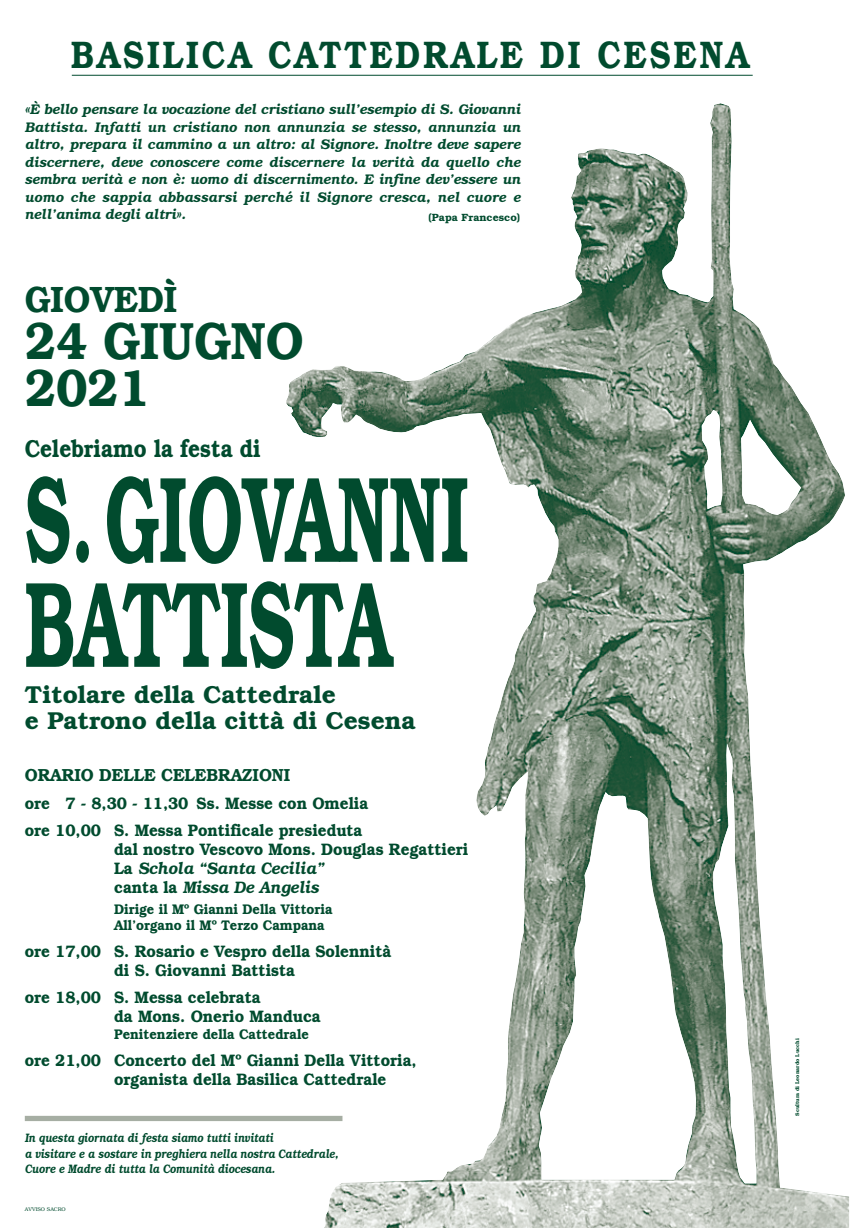
<style>
.page{position:relative;width:850px;height:1228px;background:#fff}
.page>*{position:absolute;margin:0;border:0;box-sizing:border-box;transform-origin:0 0}
.t1{font:600 122.5px/105px "Bookman";color:#014b2e;scale:.57 1}
.t2{font:600 52.5px/47.2px "Bookman";color:#014b2e;scale:.9 1}
.t3{font:600 38.5px "Bookman";letter-spacing:.1em;color:#014b2e;scale:.82 1}
.t4{font:600 36.75px "Bookman";color:#014b2e;scale:.9 1}
.t5{font:600 24.5px/26.2px "Bookman";color:#014b2e}
.t6{font:600 24.5px "Bookman";color:#014b2e;scale:.85 1}
.t7{font:600 17.5px "Bookman";color:#014b2e;scale:.92 1}
.t8{font:600 16.62px/19.2px "Bookman";color:#014b2e;scale:.92 1}
.t9{font:italic 600 14px/17.5px "Bookman";letter-spacing:.02em;color:#014b2e;text-align:justify;scale:.95 1}
.t10{font:600 14px/15.8px "Bookman";color:#014b2e;scale:.92 1}
.t11{font:italic 600 12.25px/15.8px "Bookman";color:#014b2e;scale:.82 1}
.t12{font:600 10.5px "Bookman";color:#014b2e}
.t13{font:600 5.25px "Bookman";color:#014b2e}
.t14{font:300 5.25px "Bookman";color:#014b2e}
.s1{color:#fff}
.s2{font-style:italic}
</style>
<div class="page">
<img style="left:288px;top:148px;width:561px;height:1080px">
<hr style="left:72px;top:75px;width:680px;height:1px;background:#014b2e">
<div style="left:795px;top:1033px;width:10px;height:83px;background:#fff"></div>
<div style="left:25px;top:1116px;width:317px;height:5px;background:#a6aea3"></div>
<h3 class="t3" style="left:71px;top:32px;width:827px">BASILICA CATTEDRALE DI CESENA</h3>
<p class="t9" style="left:25px;top:101px;width:523px">«È bello pensare la vocazione del cristiano sull’esempio di S. Giovanni Battista. Infatti un cristiano non annunzia se stesso, annunzia un altro, prepara il cammino a un altro: al Signore. Inoltre deve sapere discernere, deve conoscere come discernere la verità da quello che sembra verità e non è: uomo di discernimento. E infine dev’essere un uomo che sappia abbassarsi perché il Signore cresca, nel cuore e nell’anima degli altri».</p>
<p class="t12" style="left:428px;top:211px;width:93px">(Papa Francesco)</p>
<h3 class="t4" style="left:25px;top:277px;width:171px">GIOVEDÌ</h3>
<h2 class="t2" style="left:25px;top:317px;width:311px">24 GIUGNO<br>2021</h2>
<h3 class="t6" style="left:25px;top:435px;width:279px">Celebriamo la festa di</h3>
<h1 class="t1" style="left:25px;top:467px;width:780px">S.GIOVANNI<br>BATTISTA</h1>
<h3 class="t5" style="left:25px;top:681px;width:392px">Titolare della Cattedrale<br>e Patrono della città di Cesena</h3>
<p class="t7" style="left:25px;top:764px;width:290px">ORARIO DELLE CELEBRAZIONI</p>
<p class="t8" style="left:25px;top:790px;width:375px;line-height:26.8px">ore <span class="s1">1</span>7 - 8,30 - 11,30 Ss. Messe con Omelia ore 10,00 S. Messa Pontificale presieduta</p>
<p class="t8" style="left:114px;top:839px;width:386px">dal nostro Vescovo Mons. Douglas Regattieri<br>La <span class="s2">Schola “Santa Cecilia”<br></span>canta la <span class="s2">Missa De Angelis</span></p>
<p class="t10" style="left:114px;top:901px;width:239px">Dirige il Mº Gianni Della Vittoria<br>All’organo il Mº Terzo Campana</p>
<p class="t8" style="left:25px;top:941px;width:400px;text-align:center">ore 17,00 S. Rosario e Vespro della Solennità di S. Giovanni Battista</p>
<p class="t8" style="left:114px;top:987px;width:226px;text-indent:-89px">ore 18,00 S. Messa celebrata<br>da Mons. Onerio Manduca</p>
<p class="t10" style="left:114px;top:1026px;width:213px">Penitenziere della Cattedrale</p>
<p class="t8" style="left:114px;top:1050px;width:330px;text-indent:-89px">ore 21,00 Concerto del Mº Gianni Della Vittoria, organista della Basilica Cattedrale</p>
<p class="t11" style="left:25px;top:1130px;width:383px">In questa giornata di festa siamo tutti invitati<br>a visitare e a sostare in preghiera nella nostra Cattedrale,<br>Cuore e Madre di tutta la Comunità diocesana.</p>
<p class="t14" style="left:25px;top:1206px;width:42px">AVVISO SACRO</p>
<p class="t13" style="left:794px;top:1116px;width:79px;rotate:-90deg">Scultura di Leonardo Lucchi</p>
</div>
